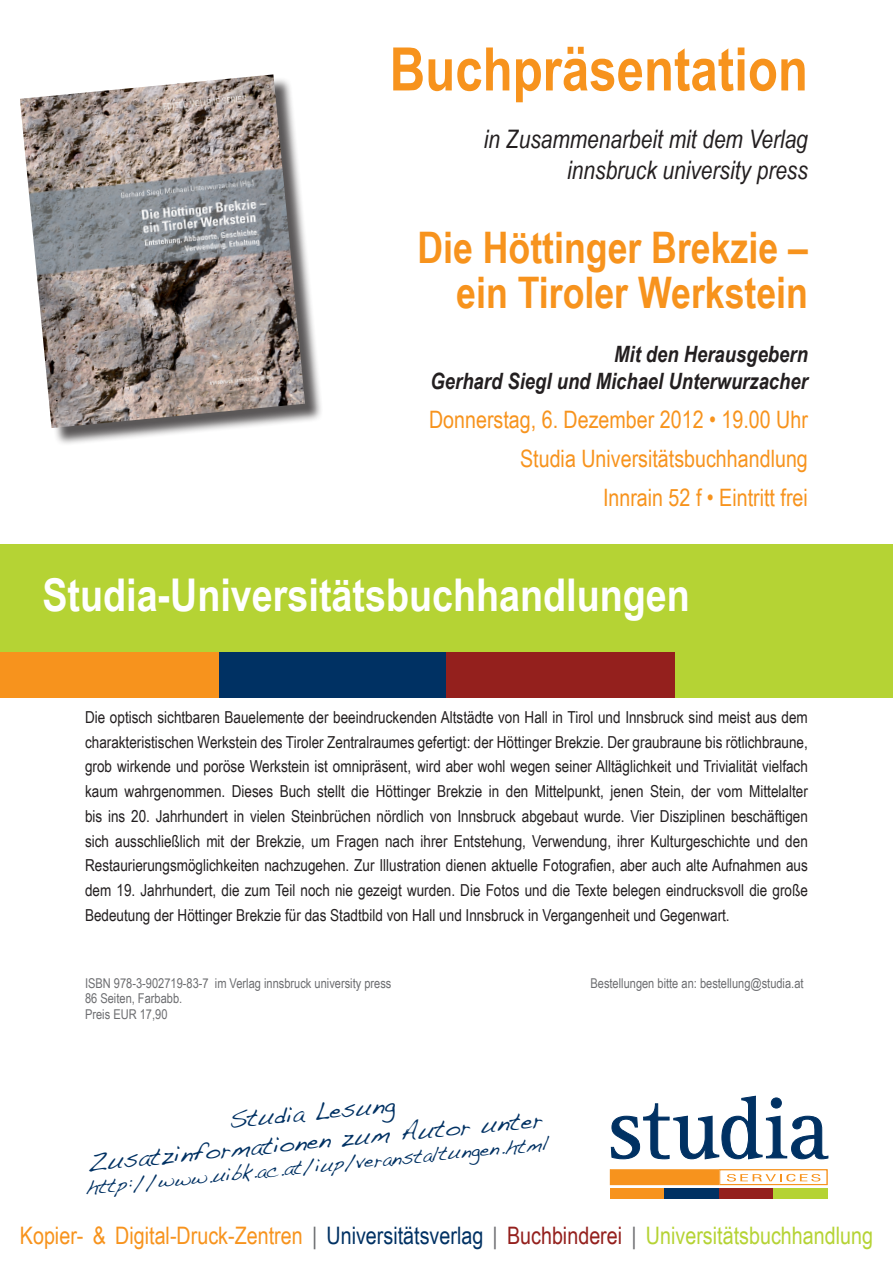
<style>
.page{position:relative;width:893px;height:1263px;background:#fff}
.page>*{position:absolute;margin:0;border:0;box-sizing:border-box;transform-origin:0 0}
.t1{font:700 60px "Arial Narrow";color:#f7931d}
.t2{font:700 45.15px "Arial Narrow";color:#fff}
.t3{font:700 43.5px/45px "Arial Narrow";color:#f7931d;text-align:right}
.t4{font:italic 25.5px/30.6px "Arial Narrow";color:#231f20;text-align:right}
.t5{font:24.15px "Arial Narrow";color:#f7931d}
.t6{font:24px/39.2px "Arial Narrow";color:#f7931d;text-align:right}
.t7{font:24px/29px "Handwriting Dakota";color:#003163;text-align:center}
.t8{font:italic 700 22.5px/27px "Arial Narrow";color:#231f20;text-align:right}
.t9{font:19.5px "Handwriting Dakota";color:#003163}
.t10{font:16.5px/24.8px "Arial Narrow";color:#231f20;text-align:justify}
.t11{font:13.5px/15.8px "Arial Narrow";color:#6c6d70}
.s1{color:#6c6d70}
.s2{color:#003163}
.s3{color:#94201d}
.s4{color:#b5d334}
</style>
<div class="page">
<div style="left:610px;top:1188px;width:54px;height:11px;background:#f7931d"></div>
<div style="left:664px;top:1188px;width:56px;height:11px;background:#003163"></div>
<div style="left:720px;top:1188px;width:53px;height:11px;background:#94201d"></div>
<div style="left:773px;top:1188px;width:54px;height:11px;background:#b5d334"></div>
<div style="left:610px;top:1170px;width:217px;height:14px;background:#f7931d"></div>
<div style="left:610px;top:1170px;width:217px;height:15px;border:1px solid #f7931d"></div>
<div style="left:720px;top:1170px;width:107px;height:14px;background:#fff"></div>
<svg style="left:611px;top:1096px;width:217px;height:63px"></svg>
<svg style="left:727px;top:1174px;width:93px;height:7px"></svg>
<div style="left:0;top:544px;width:893px;height:109px;background:#b5d334"></div>
<div style="left:218px;top:653px;width:229px;height:45px;background:#003163"></div>
<div style="left:675px;top:653px;width:218px;height:45px;background:#b5d334"></div>
<div style="left:0;top:653px;width:218px;height:45px;background:#f7931d"></div>
<div style="left:446px;top:653px;width:229px;height:45px;background:#94201d"></div>
<div style="left:23px;top:77px;width:300px;height:370px;background:#231f20;opacity:.75"></div>
<img style="left:20px;top:74px;width:285px;height:354px">
<h1 class="t1" style="left:390px;top:24px;width:420px">Buchpräsentation</h1>
<h3 class="t4" style="left:484px;top:123px;width:326px">in Zusammenarbeit mit dem Verlag innsbruck university press</h3>
<h3 class="t3" style="left:417px;top:223px;width:392px">Die Höttinger Brekzie – ein Tiroler Werkstein</h3>
<h3 class="t8" style="left:431px;top:339px;width:379px">Mit den Herausgebern<br>Gerhard Siegl und Michael Unterwurzacher</h3>
<h3 class="t6" style="left:429px;top:399px;width:380px">Donnerstag, 6. Dezember 2012 • 19.00 Uhr<br>Studia Universitätsbuchhandlung<br>Innrain 52 f • Eintritt frei</h3>
<h2 class="t2" style="left:42px;top:560px;width:649px">Studia-Universitätsbuchhandlungen</h2>
<p class="t10" style="left:85px;top:704px;width:724px">Die optisch sichtbaren Bauelemente der beeindruckenden Altstädte von Hall in Tirol und Innsbruck sind meist aus dem charakteristischen Werkstein des Tiroler Zentralraumes gefertigt: der Höttinger Brekzie. Der graubraune bis rötlichbraune, grob wirkende und poröse Werkstein ist omnipräsent, wird aber wohl wegen seiner Alltäglichkeit und Trivialität vielfach kaum wahrgenommen. Dieses Buch stellt die Höttinger Brekzie in den Mittelpunkt, jenen Stein, der vom Mittelalter bis ins 20. Jahrhundert in vielen Steinbrüchen nördlich von Innsbruck abgebaut wurde. Vier Disziplinen beschäftigen sich ausschließlich mit der Brekzie, um Fragen nach ihrer Entstehung, Verwendung, ihrer Kulturgeschichte und den Restaurierungsmöglichkeiten nachzugehen. Zur Illustration dienen aktuelle Fotografien, aber auch alte Aufnahmen aus dem 19. Jahrhundert, die zum Teil noch nie gezeigt wurden. Die Fotos und die Texte belegen eindrucksvoll die große Bedeutung der Höttinger Brekzie für das Stadtbild von Hall und Innsbruck in Vergangenheit und Gegenwart.</p>
<p class="t11" style="left:85px;top:974px;width:308px">ISBN 978-3-902719-83-7 im Verlag innsbruck university press</p>
<p class="t11" style="left:590px;top:974px;width:215px">Bestellungen bitte an: bestellung@studia.at</p>
<p class="t11" style="left:85px;top:990px;width:99px">86 Seiten, Farbabb.<br>Preis EUR 17,90</p>
<h3 class="t7" style="left:83px;top:1117px;width:460px;rotate:-5deg">Studia Lesung<br>Zusatzinformationen zum Autor unter</h3>
<p class="t9" style="left:84px;top:1178px;width:467px;rotate:-6deg">http://www.uibk.ac.at/iup/veranstaltungen.html</p>
<h3 class="t5" style="left:20px;top:1218px;width:855px">Kopier- &amp; Digital-Druck-Zentren <span class="s1">|</span> <span class="s2">Universitätsverlag</span> <span class="s1">|</span> <span class="s3">Buchbinderei</span> <span class="s1">|</span> <span class="s4">Universitätsbuchhandlung</span></h3>
</div>
